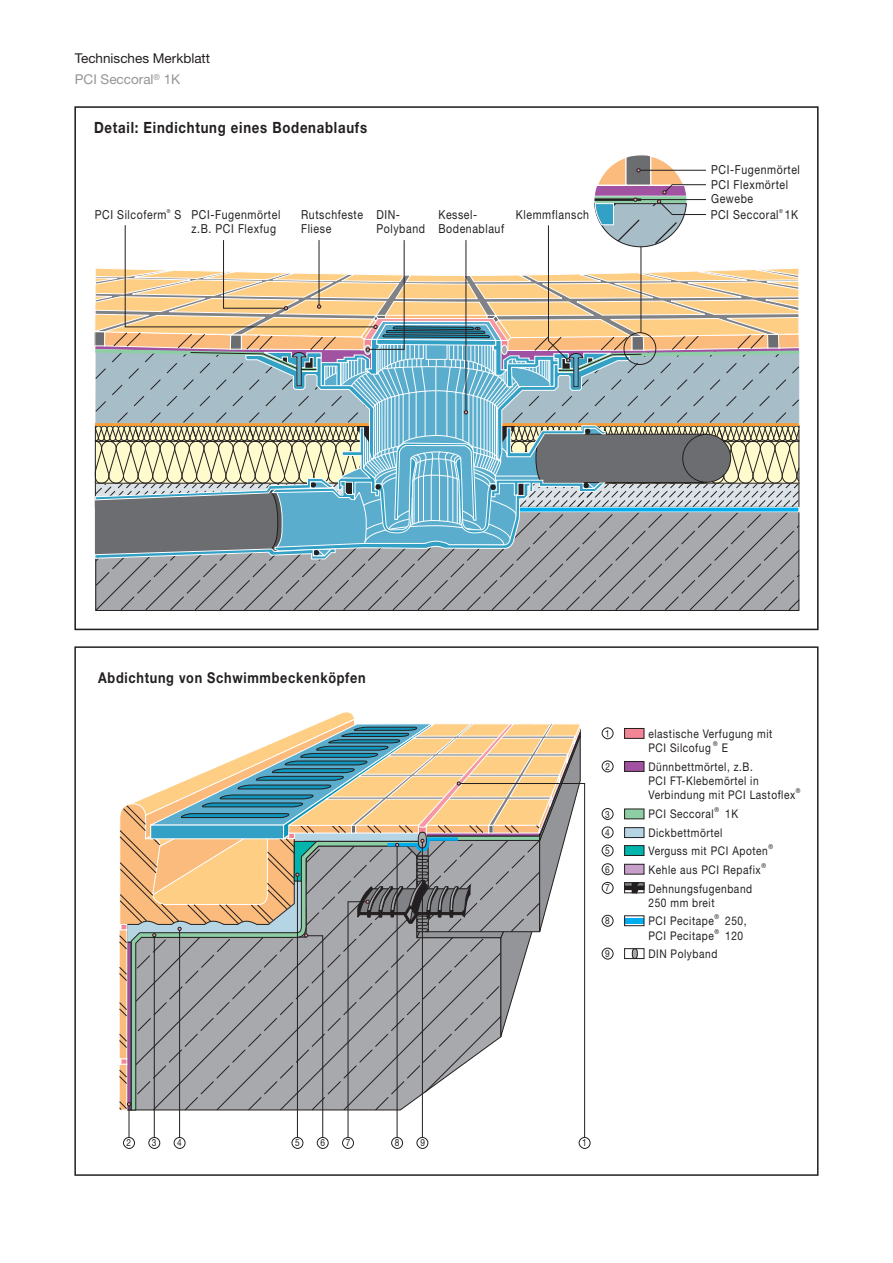
<style>
.page{position:relative;width:893px;height:1263px;background:#fff}
.page>*{position:absolute;margin:0;border:0;box-sizing:border-box;transform-origin:0 0}
.t1{font:700 15.45px "Helvetica Neue";letter-spacing:.055em;color:#231f20;scale:.85 1}
.t2{font:700 15px "Helvetica Neue";letter-spacing:.055em;color:#231f20;scale:.85 1}
.t3{font:13.5px/21.3px "Helvetica Neue LT Pro";color:#231f20}
.t4{font:12.45px/14px "Helvetica Neue";letter-spacing:.055em;color:#231f20;scale:.85 1}
.t5{font:12px/14.2px "Helvetica Neue";letter-spacing:.055em;color:#231f20;scale:.85 1}
.t6{font:9.75px/18.6px "Helvetica Neue";color:#231f20;text-align:justify;scale:.85 1}
.t7{font:6.75px "Helvetica Neue";color:#231f20;scale:.85 1}
.t8{font:5.4px "Helvetica Neue";color:#231f20;scale:.85 1}
.s1{color:#939598}
</style>
<div class="page">
<svg style="left:94px;top:155px;width:706px;height:456px"></svg>
<svg style="left:581px;top:783px;width:4px;height:355px"></svg>
<div style="left:579px;top:1137px;width:11px;height:12px;border:1px solid #231f20;border-radius:50%"></div>
<div style="left:123px;top:1137px;width:12px;height:12px;border:1px solid #231f20;border-radius:50%"></div>
<div style="left:148px;top:1137px;width:12px;height:12px;border:1px solid #231f20;border-radius:50%"></div>
<div style="left:174px;top:1137px;width:11px;height:12px;border:1px solid #231f20;border-radius:50%"></div>
<div style="left:417px;top:1137px;width:11px;height:12px;border:1px solid #231f20;border-radius:50%"></div>
<div style="left:391px;top:1137px;width:12px;height:12px;border:1px solid #231f20;border-radius:50%"></div>
<div style="left:342px;top:1137px;width:12px;height:12px;border:1px solid #231f20;border-radius:50%"></div>
<div style="left:317px;top:1137px;width:12px;height:12px;border:1px solid #231f20;border-radius:50%"></div>
<div style="left:292px;top:1137px;width:11px;height:12px;border:1px solid #231f20;border-radius:50%"></div>
<div style="left:625px;top:918px;width:19px;height:6px;background:#00aeef"></div>
<div style="left:624px;top:915px;width:20px;height:11px;border:1px solid #231f20"></div>
<div style="left:624px;top:948px;width:20px;height:11px;border:1px solid #231f20"></div>
<div style="left:602px;top:808px;width:11px;height:12px;border:1px solid #231f20;border-radius:50%"></div>
<div style="left:602px;top:761px;width:11px;height:11px;border:1px solid #231f20;border-radius:50%"></div>
<div style="left:602px;top:727px;width:11px;height:12px;border:1px solid #231f20;border-radius:50%"></div>
<div style="left:625px;top:728px;width:19px;height:10px;background:#f38695"></div>
<div style="left:624px;top:728px;width:20px;height:11px;border:1px solid #231f20"></div>
<div style="left:602px;top:845px;width:11px;height:11px;border:1px solid #231f20;border-radius:50%"></div>
<div style="left:602px;top:863px;width:11px;height:12px;border:1px solid #231f20;border-radius:50%"></div>
<div style="left:602px;top:882px;width:11px;height:12px;border:1px solid #231f20;border-radius:50%"></div>
<div style="left:602px;top:915px;width:11px;height:11px;border:1px solid #231f20;border-radius:50%"></div>
<div style="left:602px;top:948px;width:11px;height:11px;border:1px solid #231f20;border-radius:50%"></div>
<div style="left:602px;top:826px;width:11px;height:12px;border:1px solid #231f20;border-radius:50%"></div>
<div style="left:625px;top:828px;width:19px;height:9px;background:#b5d5e5"></div>
<div style="left:624px;top:827px;width:20px;height:11px;border:1px solid #231f20"></div>
<div style="left:625px;top:845px;width:19px;height:10px;background:#00b5ac"></div>
<div style="left:624px;top:845px;width:20px;height:11px;border:1px solid #231f20"></div>
<div style="left:625px;top:864px;width:19px;height:10px;background:#c7a0c9"></div>
<div style="left:624px;top:864px;width:20px;height:10px;border:1px solid #231f20"></div>
<div style="left:624px;top:883px;width:20px;height:10px;border:1px solid #231f20"></div>
<div style="left:624px;top:886px;width:20px;height:4px;border:1px solid #231f20"></div>
<div style="left:624px;top:882px;width:20px;height:4px;border:1px solid #231f20"></div>
<hr style="left:632px;top:883px;width:4px;height:10px;background:#231f20">
<div style="left:625px;top:809px;width:19px;height:10px;background:#8dcea5"></div>
<div style="left:625px;top:761px;width:19px;height:10px;background:#a153a1"></div>
<div style="left:624px;top:761px;width:20px;height:11px;border:1px solid #231f20"></div>
<svg style="left:119px;top:712px;width:462px;height:426px"></svg>
<svg style="left:636px;top:882px;width:3px;height:11px"></svg>
<div style="left:632px;top:949px;width:5px;height:9px;background:#a8a9ad;border-radius:50%"></div>
<div style="left:632px;top:948px;width:6px;height:11px;border:1px solid #231f20;border-radius:50%"></div>
<p class="t3" style="left:75px;top:49px;width:137px">Technisches Merkblatt<br><span class="s1">PCI Seccoral</span><sup>®</sup> <span class="s1">1K</span></p>
<p class="t1" style="left:94px;top:122px;width:323px">Detail: Eindichtung eines Bodenablaufs</p>
<p class="t4" style="left:95px;top:208px;width:86px">PCI Silcoferm</p>
<p class="t8" style="left:167px;top:209px;width:6px">®</p>
<p class="t4" style="left:174px;top:208px;width:10px">S</p>
<p class="t4" style="left:376px;top:208px;width:59px;line-height:14.9px">DIN-<br>Polyband</p>
<p class="t4" style="left:192px;top:208px;width:106px;line-height:14.9px">PCI-Fugenmörtel z.B. PCI Flexfug</p>
<p class="t4" style="left:301px;top:208px;width:75px">Rutschfeste<br>Fliese</p>
<p class="t4" style="left:438px;top:208px;width:79px">Kessel-<br>Bodenablauf</p>
<p class="t4" style="left:516px;top:208px;width:88px">Klemmflansch</p>
<p class="t4" style="left:711px;top:164px;width:106px">PCI-Fugenmörtel</p>
<p class="t4" style="left:711px;top:179px;width:92px">PCI Flexmörtel<br>Gewebe</p>
<p class="t4" style="left:711px;top:209px;width:81px">PCI Seccoral</p>
<p class="t8" style="left:779px;top:209px;width:6px">®</p>
<p class="t4" style="left:785px;top:209px;width:17px">1K</p>
<p class="t2" style="left:98px;top:665px;width:316px">Abdichtung von Schwimmbeckenköpfen</p>
<p class="t6" style="left:605px;top:725px;width:7px">1</p>
<p class="t6" style="left:605px;top:758px;width:7px">2</p>
<p class="t6" style="left:605px;top:805px;width:7px">3</p>
<p class="t6" style="left:605px;top:824px;width:7px">4</p>
<p class="t6" style="left:605px;top:842px;width:7px">5<br>6<br>7</p>
<p class="t6" style="left:605px;top:912px;width:7px">8</p>
<p class="t6" style="left:605px;top:945px;width:7px">9</p>
<p class="t5" style="left:648px;top:727px;width:147px">elastische Verfugung mit<br>PCI Silcofug</p>
<p class="t7" style="left:713px;top:739px;width:7px">®</p>
<p class="t5" style="left:648px;top:739px;width:124px;line-height:18.6px;text-indent:74px">E<br>Dünnbettmörtel, z.B.</p>
<p class="t5" style="left:648px;top:774px;width:174px">PCI FT-Klebemörtel in<br>Verbindung mit PCI Lastoflex</p>
<p class="t7" style="left:796px;top:786px;width:7px">®</p>
<p class="t5" style="left:648px;top:807px;width:78px">PCI Seccoral</p>
<p class="t7" style="left:714px;top:805px;width:7px">®</p>
<p class="t5" style="left:725px;top:807px;width:17px">1K</p>
<p class="t5" style="left:648px;top:824px;width:142px;line-height:18.6px">Dickbettmörtel<br>Verguss mit PCI Apoten</p>
<p class="t7" style="left:768px;top:842px;width:7px">®</p>
<p class="t5" style="left:648px;top:863px;width:134px">Kehle aus PCI Repafix</p>
<p class="t7" style="left:761px;top:861px;width:7px">®</p>
<p class="t5" style="left:648px;top:882px;width:124px">Dehnungsfugenband<br>250 mm breit</p>
<p class="t5" style="left:648px;top:915px;width:78px">PCI Pecitape</p>
<p class="t7" style="left:714px;top:912px;width:7px">®</p>
<p class="t5" style="left:725px;top:915px;width:27px">250,</p>
<p class="t5" style="left:648px;top:929px;width:78px">PCI Pecitape</p>
<p class="t7" style="left:714px;top:926px;width:7px">®</p>
<p class="t5" style="left:725px;top:929px;width:23px">120</p>
<p class="t5" style="left:648px;top:947px;width:83px">DIN Polyband</p>
<p class="t6" style="left:127px;top:1134px;width:7px">2</p>
<p class="t6" style="left:152px;top:1134px;width:7px">3</p>
<p class="t6" style="left:177px;top:1134px;width:7px">4</p>
<p class="t6" style="left:295px;top:1134px;width:7px">5</p>
<p class="t6" style="left:320px;top:1134px;width:7px">6</p>
<p class="t6" style="left:346px;top:1134px;width:7px">7</p>
<p class="t6" style="left:395px;top:1134px;width:7px">8</p>
<p class="t6" style="left:420px;top:1134px;width:7px">9</p>
<p class="t6" style="left:582px;top:1134px;width:7px">1</p>
</div>
